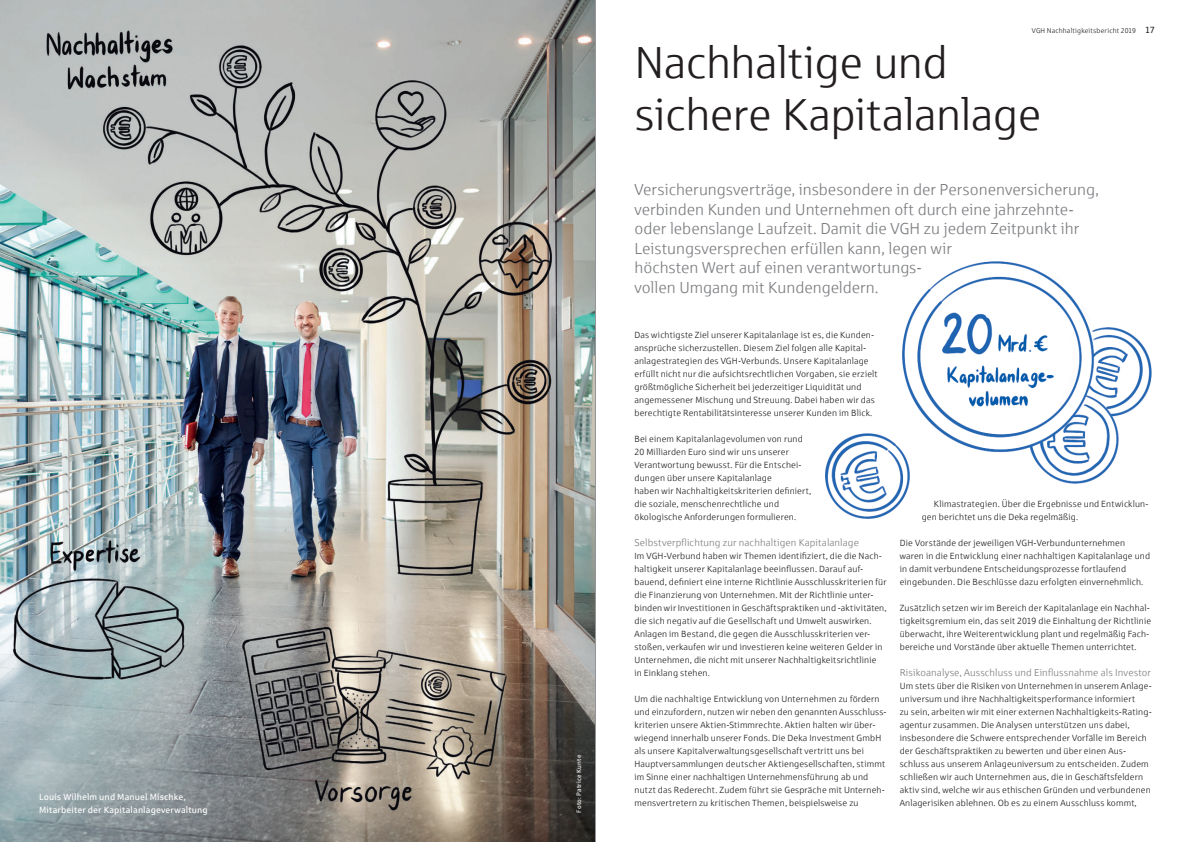
<style>
.page{position:relative;width:1191px;height:842px;background:#fff}
.page>*{position:absolute;margin:0;border:0;box-sizing:border-box;transform-origin:0 0}
.head-A{font:45px/52px "Sparkasse Lt";letter-spacing:-.01em;color:#231f20}
.teaser{font:16px/19.5px "Sparkasse Lt";color:#7c7e81}
.subline{font:10px "Sparkasse Lt";letter-spacing:.01em;color:#7c7e81}
.copy{font:9px/13px "Sparkasse Lt";letter-spacing:.015em;color:#231f20}
.copy-2{font:9px/13px "Sparkasse Rg";letter-spacing:.015em;color:#fff}
.t1{font:7px "Sparkasse Lt";letter-spacing:.025em;color:#231f20}
.legende{font:6.5px "Sparkasse Rg";letter-spacing:.025em;color:#fff}
.s1{font-family:"Sparkasse Rg";font-size:9px}
</style>
<div class="page">
<img style="left:826px;top:262px;width:326px;height:256px">
<img style="left:0;top:0;width:595px;height:842px">
<hr style="left:595px;top:0;width:1px;height:842px;background:#939598">
<p class="copy-2" style="left:39px;top:790px;width:170px">Louis Wilhelm und Manuel Mischke,<br>Mitarbeiter der Kapitalanlageverwaltung</p>
<p class="legende" style="left:575px;top:813px;width:59px;rotate:-90deg">Foto: Patrice Kunte</p>
<p class="t1" style="left:1031px;top:26px;width:125px">VGH Nachhaltigkeitsbericht 2019 <span class="s1">17</span></p>
<p class="head-A" style="left:634px;top:36px;width:408px">Nachhaltige und sichere Kapitalanlage</p>
<p class="teaser" style="left:634px;top:179px;width:466px">Versicherungsverträge, insbesondere in der Personenversicherung, verbinden Kunden und Unternehmen oft durch eine jahrzehnte&shy;oder lebenslange Laufzeit. Damit die VGH zu jedem Zeitpunkt ihr Leistungsversprechen erfüllen kann, legen wir<br>höchsten Wert auf einen verantwortungs-<br>vollen Umgang mit Kundengeldern.</p>
<p class="copy" style="left:634px;top:328px;width:245px">Das wichtigste Ziel unserer Kapitalanlage ist es, die Kunden&shy;ansprüche sicherzustellen. Diesem Ziel folgen alle Kapital&shy;anlagestrategien des VGH-Verbunds. Unsere Kapitalanlage erfüllt nicht nur die aufsichtsrechtlichen Vorgaben, sie erzielt größtmögliche Sicherheit bei jederzeitiger Liquidität und angemessener Mischung und Streuung. Dabei haben wir das berechtigte Rentabilitätsinteresse unserer Kunden im Blick.</p>
<p class="copy" style="left:634px;top:432px;width:178px">Bei einem Kapitalanlagevolumen von rund 20 Milliarden Euro sind wir uns unserer Verantwortung bewusst. Für die Entschei&shy;dungen über unsere Kapitalanlage<br>haben wir Nachhaltigkeitskriterien definiert, die soziale, menschenrechtliche und ökologische Anforderungen formulieren.</p>
<p class="subline" style="left:634px;top:537px;width:226px">Selbstverpflichtung zur nachhaltigen Kapitalanlage</p>
<p class="copy" style="left:634px;top:549px;width:253px">Im VGH-Verbund haben wir Themen identifiziert, die die Nach&shy;haltigkeit unserer Kapitalanlage beeinflussen. Darauf auf&shy;bauend, definiert eine interne Richtlinie Ausschlusskriterien für die Finanzierung von Unternehmen. Mit der Richtlinie unter&shy;binden wir Investitionen in Geschäftspraktiken und -aktivitäten, die sich negativ auf die Gesellschaft und Umwelt auswirken.<br>Anlagen im Bestand, die gegen die Ausschlusskriterien ver&shy;stoßen, verkaufen wir und investieren keine weiteren Gelder in Unternehmen, die nicht mit unserer Nachhaltigkeitsrichtlinie<br>in Einklang stehen.</p>
<p class="copy" style="left:634px;top:692px;width:253px">Um die nachhaltige Entwicklung von Unternehmen zu fördern und einzufordern, nutzen wir neben den genannten Ausschluss&shy;kriterien unsere Aktien-Stimmrechte. Aktien halten wir über&shy;wiegend innerhalb unserer Fonds. Die Deka Investment GmbH als unsere Kapitalverwaltungsgesellschaft vertritt uns bei Hauptversammlungen deutscher Aktiengesellschaften, stimmt im Sinne einer nachhaltigen Unternehmensführung ab und nutzt das Rederecht. Zudem führt sie Gespräche mit Unterneh&shy;mensvertretern zu kritischen Themen, beispielsweise zu</p>
<p class="copy" style="left:921px;top:497px;width:228px;text-indent:12px">Klimastrategien. Über die Ergebnisse und Entwicklun&shy;gen berichtet uns die Deka regelmäßig.</p>
<p class="copy" style="left:899px;top:536px;width:252px">Die Vorstände der jeweiligen VGH-Verbundunternehmen waren in die Entwicklung einer nachhaltigen Kapitalanlage und in damit verbundene Entscheidungsprozesse fortlaufend eingebunden. Die Beschlüsse dazu erfolgten einvernehmlich.</p>
<p class="copy" style="left:899px;top:601px;width:253px">Zusätzlich setzen wir im Bereich der Kapitalanlage ein Nachhal&shy;tigkeitsgremium ein, das seit 2019 die Einhaltung der Richtlinie überwacht, ihre Weiterentwicklung plant und regelmäßig Fach&shy;bereiche und Vorstände über aktuelle Themen unterrichtet.</p>
<p class="subline" style="left:899px;top:667px;width:253px">Risikoanalyse, Ausschluss und Einflussnahme als Investor</p>
<p class="copy" style="left:899px;top:679px;width:253px">Um stets über die Risiken von Unternehmen in unserem Anlage&shy;universum und ihre Nachhaltigkeitsperformance informiert<br>zu sein, arbeiten wir mit einer externen Nachhaltigkeits-Rating&shy;agentur zusammen. Die Analysen unterstützen uns dabei, insbesondere die Schwere entsprechender Vorfälle im Bereich der Geschäftspraktiken zu bewerten und über einen Aus&shy;schluss aus unserem Anlageuniversum zu entscheiden. Zudem schließen wir auch Unternehmen aus, die in Geschäftsfeldern aktiv sind, welche wir aus ethischen Gründen und verbundenen Anlagerisiken ablehnen. Ob es zu einem Ausschluss kommt,</p>
</div>
